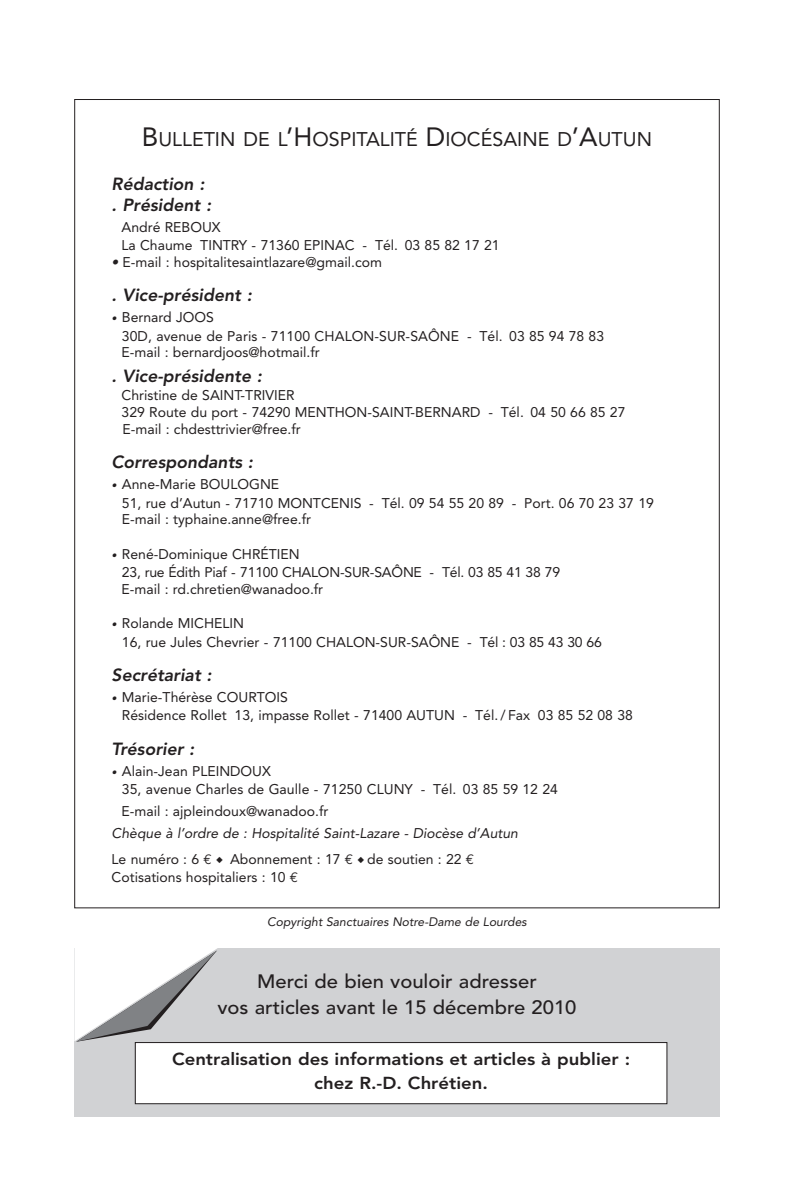
<style>
.page{position:relative;width:794px;height:1191px;background:#fff}
.page>*{position:absolute;margin:0;border:0;box-sizing:border-box;transform-origin:0 0}
.t1{font:19.6px "Avenir";color:#231f20}
.t2{font:500 19.25px/25.9px "Avenir";color:#231f20;text-align:center;scale:1.05 1}
.t3{font:italic 800 17.5px/21px "Avenir";color:#231f20}
.t4{font:800 17.15px/23.8px "Avenir";color:#231f20;text-align:center;scale:1.07 1}
.t5{font:14px/18.4px "Avenir";color:#231f20}
.t6{font:italic 14px/26.8px "Avenir";color:#231f20}
.t7{font:italic 12.25px "Avenir";color:#231f20}
.s1{font-size:26.25px}
.s2{font-weight:800;font-style:italic}
.s3{font-weight:800;font-style:italic;font-size:10.5px}
.s4{font-weight:800;font-style:italic;color:#fff}
.s5{font-style:normal}
.s6{font-family:"Euro Mono";font-style:normal}
.s7{font-family:"Euro Mono"}
</style>
<div class="page">
<div style="left:74px;top:947px;width:645px;height:169px;background:#d1d2d4"></div>
<div style="left:136px;top:1043px;width:530px;height:60px;background:#fff"></div>
<div style="left:135px;top:1042px;width:532px;height:62px;border:1px solid #231f20"></div>
<svg style="left:74px;top:947px;width:144px;height:94px"></svg>
<h1 class="t1" style="left:142px;top:131px;width:511px"><span class="s1">B</span>ULLETIN DE L<span class="s1">’H</span>OSPITALITÉ <span class="s1">D</span>IOCÉSAINE D<span class="s1">’A</span>UTUN</h1>
<p class="t3" style="left:112px;top:175px;width:101px">Rédaction : . Président :</p>
<p class="t5" style="left:122px;top:219px;width:379px">André REBOUX<br>La Chaume TINTRY - 71360 EPINAC - Tél. 03 85 82 17 21</p>
<p class="t5" style="left:112px;top:254px;width:272px"><span class="s2">•</span> E-mail : hospitalitesaintlazare@gmail.com</p>
<p class="t3" style="left:112px;top:286px;width:142px">. Vice-président :</p>
<p class="t5" style="left:122px;top:309px;width:484px;text-indent:-10px"><span class="s3">•</span> Bernard JOOS<br>30D, avenue de Paris - 71100 CHALON-SUR-SAÔNE - Tél. 03 85 94 78 83</p>
<p class="t5" style="left:122px;top:344px;width:200px">E-mail : bernardjoos@hotmail.fr</p>
<p class="t3" style="left:112px;top:367px;width:152px">. Vice-présidente :</p>
<p class="t5" style="left:122px;top:388px;width:505px;line-height:16.8px">Christine de SAINT-TRIVIER<br>329 Route du port - 74290 MENTHON-SAINT-BERNARD - Tél. 04 50 66 85 27</p>
<p class="t5" style="left:112px;top:421px;width:191px"><span class="s4">•</span> E-mail : chdesttrivier@free.fr</p>
<p class="t3" style="left:112px;top:453px;width:143px">Correspondants :</p>
<p class="t5" style="left:122px;top:476px;width:533px;text-indent:-10px"><span class="s3">•</span> Anne-Marie BOULOGNE<br>51, rue d’Autun - 71710 MONTCENIS - Tél. 09 54 55 20 89 - Port. 06 70 23 37 19</p>
<p class="t5" style="left:122px;top:511px;width:191px">E-mail : typhaine.anne@free.fr</p>
<p class="t5" style="left:122px;top:546px;width:440px;text-indent:-10px"><span class="s3">•</span> René-Dominique CHRÉTIEN<br>23, rue Édith Piaf - 71100 CHALON-SUR-SAÔNE - Tél. 03 85 41 38 79</p>
<p class="t5" style="left:122px;top:581px;width:203px">E-mail : rd.chretien@wanadoo.fr</p>
<p class="t5" style="left:122px;top:615px;width:481px;text-indent:-10px"><span class="s3">•</span> Rolande MICHELIN<br>16, rue Jules Chevrier - 71100 CHALON-SUR-SAÔNE - Tél : 03 85 43 30 66</p>
<p class="t3" style="left:112px;top:666px;width:102px">Secrétariat :</p>
<p class="t5" style="left:122px;top:689px;width:512px;text-indent:-10px"><span class="s3">•</span> Marie-Thérèse COURTOIS<br>Résidence Rollet 13, impasse Rollet - 71400 AUTUN - Tél. / Fax 03 85 52 08 38</p>
<p class="t3" style="left:112px;top:739px;width:84px">Trésorier :</p>
<p class="t5" style="left:122px;top:762px;width:437px;text-indent:-10px"><span class="s3">•</span> Alain-Jean PLEINDOUX<br>35, avenue Charles de Gaulle - 71250 CLUNY - Tél. 03 85 59 12 24</p>
<p class="t5" style="left:122px;top:803px;width:208px">E-mail : ajpleindoux@wanadoo.fr</p>
<p class="t6" style="left:112px;top:820px;width:408px">Chèque à l’ordre de : Hospitalité Saint-Lazare - Diocèse d’Autun<br><span class="s5">Le numéro : 6</span> <span class="s6">€</span> ◆ <span class="s5">Abonnement : 17</span> <span class="s6">€</span> ◆ <span class="s5">de soutien : 22</span> <span class="s6">€</span></p>
<p class="t5" style="left:112px;top:869px;width:188px">Cotisations hospitaliers : 10 <span class="s7">€</span></p>
<p class="t7" style="left:267px;top:916px;width:261px">Copyright Sanctuaires Notre-Dame de Lourdes</p>
<h2 class="t2" style="left:217px;top:969px;width:343px">Merci de bien vouloir adresser<br>vos articles avant le 15 décembre 2010</h2>
<p class="t4" style="left:172px;top:1049px;width:429px">Centralisation des informations et articles à publier : chez R.-D. Chrétien.</p>
</div>
